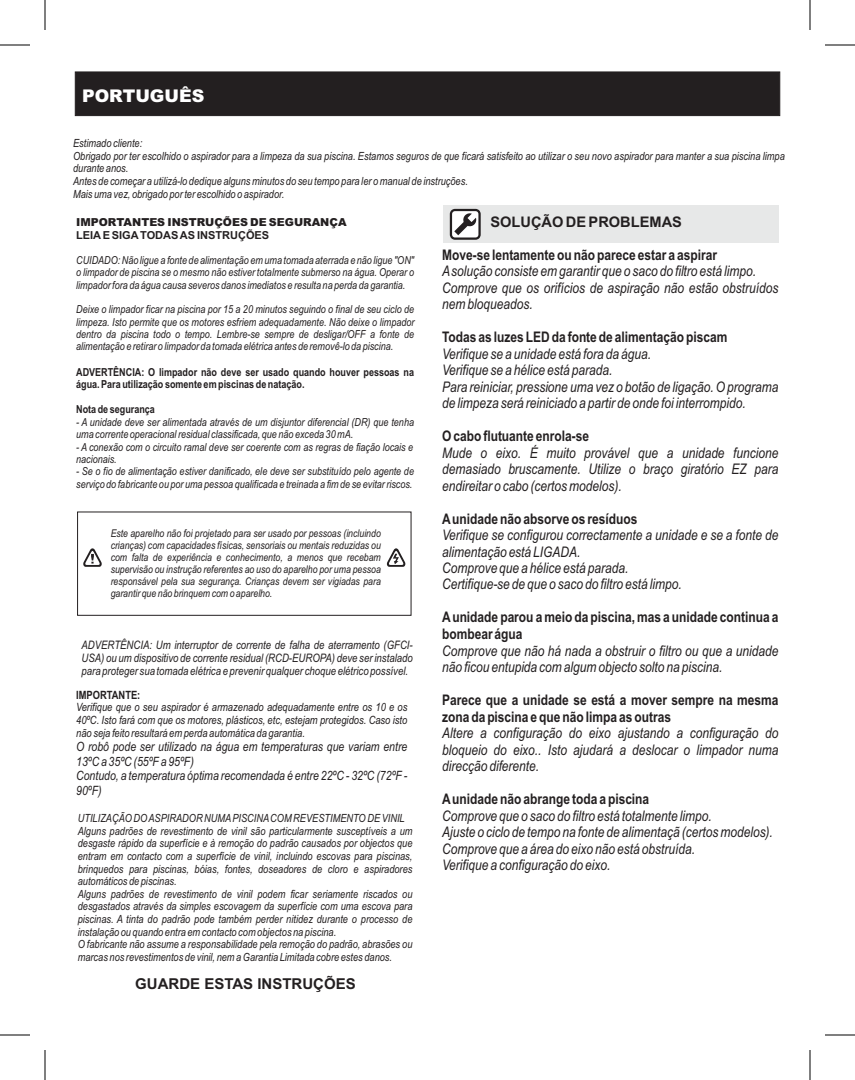
<style>
.page{position:relative;width:855px;height:1080px;background:#fff}
.page>*{position:absolute;margin:0;border:0;box-sizing:border-box;transform-origin:0 0}
.t1{font:900 17.5px "Arial";color:#fff}
.t2{font:700 15px "Arial";color:#231f20}
.t3{font:italic 14.62px/16.4px "Arial Narrow";color:#231f20}
.t4{font:700 14.62px/16.8px "Arial Narrow";color:#231f20}
.t5{font:700 14.62px "Arial";color:#231f20}
.t6{font:italic 12.88px/14.4px "Arial Narrow";color:#231f20}
.t7{font:italic 11.75px/13.1px "Arial Narrow";color:#231f20;text-align:justify}
.t8{font:italic 11.38px/12.9px "Arial Narrow";color:#231f20;text-align:justify}
.t9{font:700 11.38px "Arial Narrow";color:#231f20}
.t10{font:italic 11.25px/12.6px "Arial Narrow";color:#231f20}
.t11{font:italic 11px/12.4px "Arial Narrow";color:#231f20}
.t12{font:700 11px/12.6px "Arial Narrow";color:#231f20}
.t13{font:900 11px "Arial";color:#231f20}
.t14{font:700 11px "Arial";color:#231f20}
.t15{font:italic 10.62px/12px "Arial Narrow";color:#231f20;text-align:justify}
</style>
<div class="page">
<div style="left:443px;top:206px;width:335px;height:37px;background:#e7e8e8"></div>
<svg style="left:450px;top:209px;width:31px;height:31px"></svg>
<div style="left:75px;top:72px;width:705px;height:44px;background:#231f20"></div>
<svg style="left:83px;top:548px;width:19px;height:19px"></svg>
<svg style="left:387px;top:548px;width:18px;height:19px"></svg>
<hr style="left:0;top:1035px;width:30px;height:1px;background:#000">
<hr style="left:45px;top:1050px;width:1px;height:30px;background:#000">
<hr style="left:0;top:45px;width:30px;height:1px;background:#000">
<hr style="left:45px;top:0;width:1px;height:30px;background:#000">
<hr style="left:825px;top:45px;width:30px;height:1px;background:#000">
<hr style="left:810px;top:0;width:1px;height:30px;background:#000">
<hr style="left:825px;top:1035px;width:30px;height:1px;background:#000">
<hr style="left:810px;top:1050px;width:1px;height:30px;background:#000">
<h1 class="t1" style="left:82px;top:89px;width:124px">PORTUGUÊS</h1>
<p class="t10" style="left:73px;top:138px;width:713px">Estimado cliente:<br>Obrigado por ter escolhido o aspirador para a limpeza da sua piscina. Estamos seguros de que ficará satisfeito ao utilizar o seu novo aspirador para manter a sua piscina limpa durante anos.<br>Antes de começar a utilizá-lo dedique alguns minutos do seu tempo para ler o manual de instruções.<br>Mais uma vez, obrigado por ter escolhido o aspirador.</p>
<p class="t13" style="left:76px;top:218px;width:272px">IMPORTANTES INSTRUÇÕES DE SEGURANÇA</p>
<p class="t14" style="left:76px;top:231px;width:195px">LEIAE SIGATODAS AS INSTRUÇÕES</p>
<p class="t11" style="left:76px;top:255px;width:339px;text-align:justify">CUIDADO: Não ligue a fonte de alimentação em uma tomada aterrada e não ligue "ON" o limpador de piscina se o mesmo não estiver totalmente submerso na água. Operar o limpador fora da água causa severos danos imediatos e resulta na perda da garantia.</p>
<p class="t11" style="left:76px;top:304px;width:340px;text-align:justify">Deixe o limpador ficar na piscina por 15 a 20 minutos seguindo o final de seu ciclo de limpeza. Isto permite que os motores esfriem adequadamente. Não deixe o limpador dentro da piscina todo o tempo. Lembre-se sempre de desligar/OFF a fonte de alimentação e retirar o limpador da tomada elétrica antes de removê-lo da piscina.</p>
<p class="t12" style="left:76px;top:367px;width:339px">ADVERTÊNCIA: O limpador não deve ser usado quando houver pessoas na água. Para utilização somente em piscinas de natação.</p>
<p class="t12" style="left:76px;top:404px;width:80px">Nota de segurança</p>
<p class="t11" style="left:76px;top:417px;width:339px">- A unidade deve ser alimentada através de um disjuntor diferencial (DR) que tenha uma corrente operacional residual classificada, que não exceda 30 mA.</p>
<p class="t11" style="left:76px;top:442px;width:339px">- A conexão com o circuito ramal deve ser coerente com as regras de fiação locais e nacionais.</p>
<p class="t11" style="left:76px;top:466px;width:339px">- Se o fio de alimentação estiver danificado, ele deve ser substituído pelo agente de serviço do fabricante ou por uma pessoa qualificada e treinada a fim de se evitar riscos.</p>
<p class="t5" style="left:490px;top:216px;width:193px">SOLUÇÃO DE PROBLEMAS</p>
<p class="t4" style="left:442px;top:248px;width:276px">Move-se lentamente ou não parece estar a aspirar</p>
<p class="t3" style="left:442px;top:264px;width:338px">Asolução consiste em garantir que o saco do filtro está limpo.<br>Comprove que os orifícios de aspiração não estão obstruídos nem bloqueados.</p>
<p class="t4" style="left:442px;top:330px;width:287px">Todas as luzes LED da fonte de alimentação piscam</p>
<p class="t3" style="left:442px;top:347px;width:338px">Verifique se a unidade está fora da água.<br>Verifique se a hélice está parada.<br>Para reiniciar, pressione uma vez o botão de ligação. O programa de limpeza será reiniciado a partir de onde foi interrompido.</p>
<p class="t4" style="left:442px;top:429px;width:149px">O cabo flutuante enrola-se</p>
<p class="t3" style="left:442px;top:446px;width:338px;text-align:justify">Mude o eixo. É muito provável que a unidade funcione demasiado bruscamente. Utilize o braço giratório EZ para endireitar o cabo (certos modelos).</p>
<p class="t4" style="left:442px;top:511px;width:197px">Aunidade não absorve os resíduos</p>
<p class="t3" style="left:442px;top:528px;width:338px">Verifique se configurou correctamente a unidade e se a fonte de alimentação está LIGADA.<br>Comprove que a hélice está parada.<br>Certifique-se de que o saco do filtro está limpo.</p>
<p class="t4" style="left:442px;top:610px;width:338px">Aunidade parou a meio da piscina, mas a unidade continua a bombear água</p>
<p class="t3" style="left:442px;top:644px;width:338px">Comprove que não há nada a obstruir o filtro ou que a unidade não ficou entupida com algum objecto solto na piscina.</p>
<p class="t4" style="left:442px;top:693px;width:338px">Parece que a unidade se está a mover sempre na mesma zona da piscina e que não limpa as outras</p>
<p class="t3" style="left:442px;top:726px;width:338px;text-align:justify">Altere a configuração do eixo ajustando a configuração do bloqueio do eixo.. Isto ajudará a deslocar o limpador numa direcção diferente.</p>
<p class="t4" style="left:442px;top:792px;width:209px">Aunidade não abrange toda a piscina</p>
<p class="t3" style="left:442px;top:809px;width:332px">Comprove que o saco do filtro está totalmente limpo.<br>Ajuste o ciclo de tempo na fonte de alimentaçã (certos modelos).<br>Comprove que a área do eixo não está obstruída.<br>Verifique a configuração do eixo.</p>
<p class="t15" style="left:111px;top:528px;width:272px">Este aparelho não foi projetado para ser usado por pessoas (incluindo crianças) com capacidades físicas, sensoriais ou mentais reduzidas ou com falta de experiência e conhecimento, a menos que recebam supervisão ou instrução referentes ao uso do aparelho por uma pessoa responsável pela sua segurança. Crianças devem ser vigiadas para garantir que não brinquem com o aparelho.</p>
<p class="t7" style="left:82px;top:639px;width:333px">ADVERTÊNCIA: Um interruptor de corrente de falha de aterramento (GFCI-USA) ou um dispositivo de corrente residual (RCD-EUROPA) deve ser instalado para proteger sua tomada elétrica e prevenir qualquer choque elétrico possível.</p>
<p class="t9" style="left:76px;top:690px;width:66px">IMPORTANTE:</p>
<p class="t8" style="left:76px;top:702px;width:333px">Verifique que o seu aspirador é armazenado adequadamente entre os 10 e os 40ºC. Isto fará com que os motores, plásticos, etc, estejam protegidos. Caso isto não seja feito resultará em perda automática da garantia.</p>
<p class="t6" style="left:76px;top:741px;width:333px">O robô pode ser utilizado na água em temperaturas que variam entre 13ºC a 35ºC (55ºF a 95ºF)<br>Contudo, a temperatura óptima recomendada é entre 22ºC - 32ºC (72ºF - 90ºF)</p>
<p class="t10" style="left:78px;top:813px;width:336px">UTILIZAÇÃO DO ASPIRADOR NUMAPISCINACOM REVESTIMENTO DE VINIL Alguns padrões de revestimento de vinil são particularmente susceptíveis a um desgaste rápido da superfície e à remoção do padrão causados por objectos que entram em contacto com a superfície de vinil, incluindo escovas para piscinas, brinquedos para piscinas, bóias, fontes, doseadores de cloro e aspiradores automáticos de piscinas.<br>Alguns padrões de revestimento de vinil podem ficar seriamente riscados ou desgastados através da simples escovagem da superfície com uma escova para piscinas. A tinta do padrão pode também perder nitidez durante o processo de instalação ou quando entra em contacto com objectos na piscina.<br>O fabricante não assume a responsabilidade pela remoção do padrão, abrasões ou marcas nos revestimentos de vinil, nem a Garantia Limitada cobre estes danos.</p>
<h2 class="t2" style="left:135px;top:978px;width:222px">GUARDE ESTAS INSTRUÇÕES</h2>
</div>
